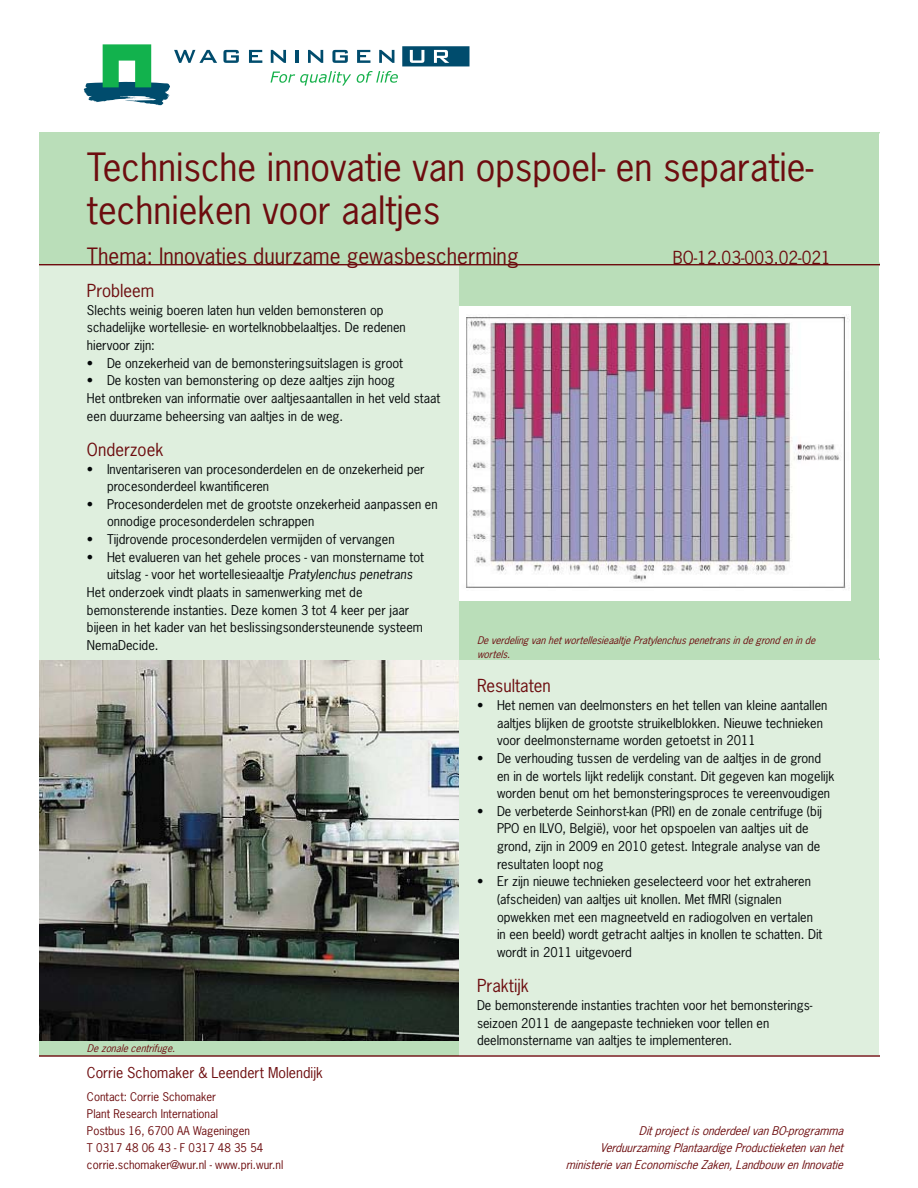
<style>
.page{position:relative;width:918px;height:1188px;background:#fff}
.page>*{position:absolute;margin:0;border:0;box-sizing:border-box;transform-origin:0 0}
.t1{font:36.75px/43.8px "News Gothic Std";color:#6d0d0f}
.t2{font:21.15px "News Gothic Std";color:#6d0d0f}
.t3{font:16.95px "News Gothic Std";color:#6d0d0f}
.t4{font:14.1px "News Gothic Std";color:#6d0d0f}
.t5{font:12.75px/17.7px "News Gothic Std";color:#040809}
.t6{font:11.25px/17px "News Gothic Std";color:#6d0d0f}
.t7{font:italic 11.25px/17px "News Gothic Std";color:#6d0d0f;text-align:right}
.t8{font:italic 9.9px/14.1px "News Gothic Std";color:#6d0d0f}
.s1{font-family:"News Gothic"}
.s2{font-style:italic}
</style>
<div class="page">
<svg style="left:84px;top:44px;width:133px;height:61px"></svg>
<svg style="left:223px;top:50px;width:16px;height:13px"></svg>
<svg style="left:249px;top:50px;width:13px;height:13px"></svg>
<svg style="left:270px;top:46px;width:200px;height:40px"></svg>
<div style="left:39px;top:211px;width:840px;height:844px;background:#dfefde"></div>
<div style="left:39px;top:132px;width:840px;height:132px;background:#badeb9"></div>
<div style="left:39px;top:1040px;width:420px;height:15px;background:#badeb9"></div>
<div style="left:459px;top:265px;width:420px;height:395px;background:#badeb9"></div>
<hr style="left:39px;top:1055px;width:840px;height:2px;background:#6d0d0f">
<img style="left:39px;top:660px;width:420px;height:380px">
<img style="left:459px;top:307px;width:392px;height:294px">
<hr style="left:39px;top:264px;width:840px;height:1px;background:#6d0d0f">
<h1 class="t1" style="left:87px;top:147px;width:728px">Technische innovatie van opspoel- en separatie&shy;technieken voor aaltjes</h1>
<h2 class="t2" style="left:87px;top:247px;width:433px">Thema: Innovaties duurzame gewasbescherming</h2>
<h3 class="t3" style="left:673px;top:250px;width:160px">BO-12.03-003.02-021</h3>
<h3 class="t3" style="left:87px;top:283px;width:69px">Probleem</h3>
<p class="t5" style="left:87px;top:302px;width:320px">Slechts weinig boeren laten hun velden bemonsteren op schadelijke wortellesie- en wortelknobbelaaltjes. De redenen hiervoor zijn:</p>
<p class="t5" style="left:87px;top:355px;width:318px"><span class="s1">-</span> De onzekerheid van de bemonsteringsuitslagen is groot</p>
<p class="t5" style="left:87px;top:372px;width:355px"><span class="s1">-</span> De kosten van bemonstering op deze aaltjes zijn hoog<br>Het ontbreken van informatie over aaltjesaantallen in het veld staat een duurzame beheersing van aaltjes in de weg.</p>
<h3 class="t3" style="left:87px;top:442px;width:78px">Onderzoek</h3>
<p class="t5" style="left:107px;top:461px;width:319px;text-indent:-20px"><span class="s1">-</span> Inventariseren van procesonderdelen en de onzekerheid per procesonderdeel kwantificeren</p>
<p class="t5" style="left:107px;top:496px;width:332px;text-indent:-20px"><span class="s1">-</span> Procesonderdelen met de grootste onzekerheid aanpassen en onnodige procesonderdelen schrappen</p>
<p class="t5" style="left:87px;top:531px;width:309px"><span class="s1">-</span> Tijdrovende procesonderdelen vermijden of vervangen</p>
<p class="t5" style="left:87px;top:549px;width:339px"><span class="s1">-</span> Het evalueren van het gehele proces - van monstername tot</p>
<p class="t5" style="left:107px;top:566px;width:307px">uitslag - voor het wortellesieaaltje <span class="s2">Pratylenchus penetrans</span></p>
<p class="t5" style="left:87px;top:584px;width:277px">Het onderzoek vindt plaats in samenwerking met de</p>
<p class="t5" style="left:87px;top:602px;width:324px">bemonsterende instanties. Deze komen 3 tot 4 keer per jaar</p>
<p class="t5" style="left:87px;top:619px;width:338px">bijeen in het kader van het beslissingsondersteunende systeem</p>
<p class="t5" style="left:87px;top:637px;width:73px">NemaDecide.</p>
<p class="t8" style="left:87px;top:1041px;width:92px">De zonale centrifuge.</p>
<p class="t4" style="left:87px;top:1066px;width:237px">Corrie Schomaker &amp; Leendert Molendijk</p>
<p class="t6" style="left:87px;top:1089px;width:198px">Contact: Corrie Schomaker<br>Plant Research International<br>Postbus 16, 6700 AA Wageningen<br>T 0317 48 06 43 - F 0317 48 35 54 corrie.schomaker@wur.nl - www.pri.wur.nl</p>
<p class="t8" style="left:477px;top:633px;width:342px">De verdeling vanhetwortellesieaaltje Pratylenchuspenetransinde grond eninde wortels.</p>
<h3 class="t3" style="left:477px;top:678px;width:75px">Resultaten</h3>
<p class="t5" style="left:497px;top:697px;width:332px;text-indent:-20px"><span class="s1">-</span> Het nemen van deelmonsters en het tellen van kleine aantallen aaltjes blijken de grootste struikelblokken. Nieuwe technieken voor deelmonstername worden getoetst in 2011</p>
<p class="t5" style="left:497px;top:750px;width:339px;text-indent:-20px"><span class="s1">-</span> De verhouding tussen de verdeling van de aaltjes in de grond en in de wortels lijkt redelijk constant. Dit gegeven kan mogelijk worden benut om het bemonsteringsproces te vereenvoudigen</p>
<p class="t5" style="left:497px;top:803px;width:327px;text-indent:-20px"><span class="s1">-</span> De verbeterde Seinhorst-kan (PRI) en de zonale centrifuge (bij PPO en ILVO, België), voor het opspoelen van aaltjes uit de grond, zijn in 2009 en 2010 getest. Integrale analyse van de resultaten loopt nog</p>
<p class="t5" style="left:497px;top:874px;width:327px;text-indent:-20px"><span class="s1">-</span> Er zijn nieuwe technieken geselecteerd voor het extraheren (afscheiden) van aaltjes uit knollen. Met fMRI (signalen opwekken met een magneetveld en radiogolven en vertalen in een beeld) wordt getracht aaltjes in knollen te schatten. Dit wordt in 2011 uitgevoerd</p>
<h3 class="t3" style="left:477px;top:978px;width:53px">Praktijk</h3>
<p class="t5" style="left:477px;top:997px;width:337px">De bemonsterende instanties trachten voor het bemonsterings&shy;seizoen 2011 de aangepaste technieken voor tellen en deelmonstername van aaltjes te implementeren.</p>
<p class="t7" style="left:566px;top:1123px;width:282px">DitprojectisonderdeelvanBO-programma<br>Verduurzaming Plantaardige Productieketenvanhet ministerie vanEconomische Zaken,Landbouw enInnovatie</p>
</div>
